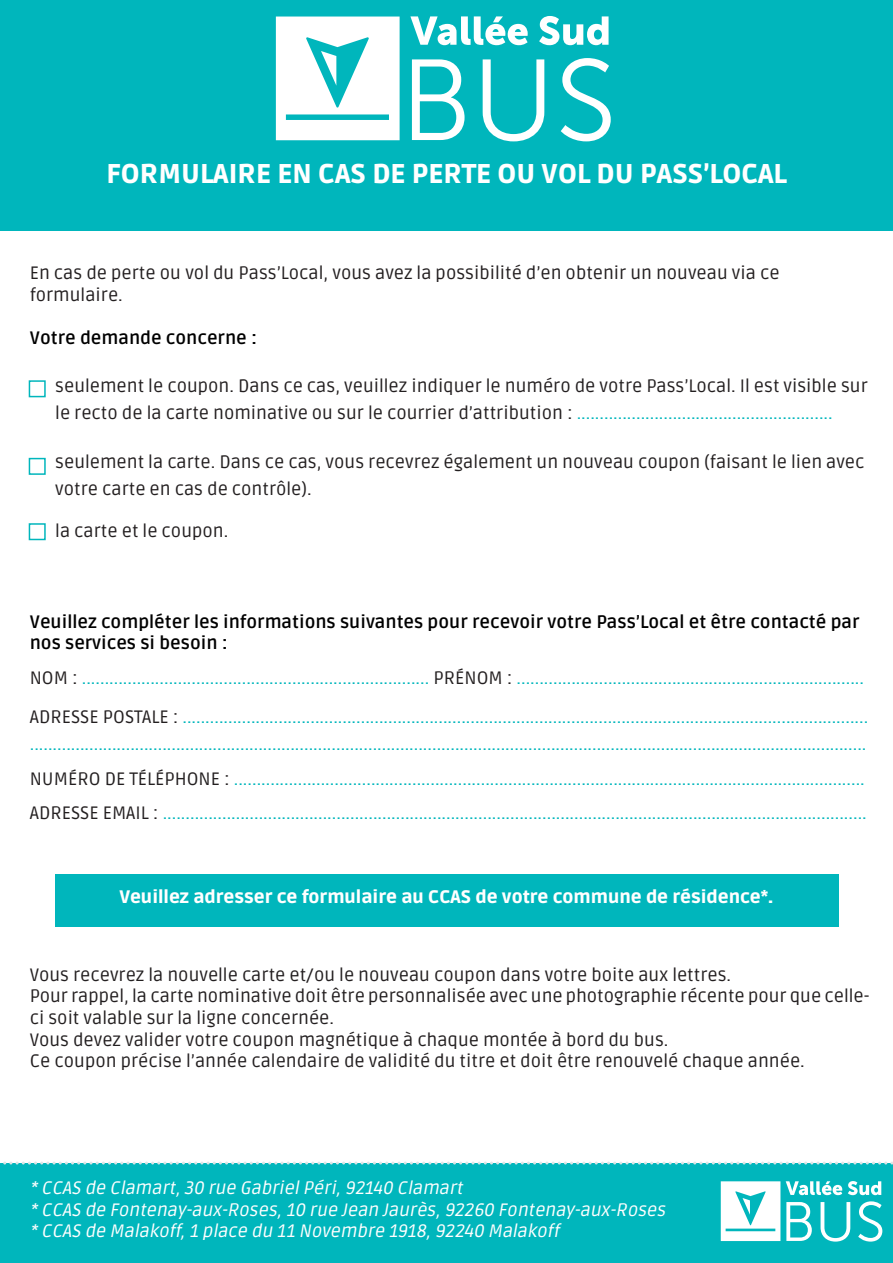
<style>
.page{position:relative;width:893px;height:1263px;background:#fff}
.page>*{position:absolute;margin:0;border:0;box-sizing:border-box;transform-origin:0 0}
.t1{font:900 27px "Ruda";color:#fff}
.t2{font:18px/27px "Ruda";color:#00b6bc}
.t3{font:18px/21.6px "Ruda";color:#231f20}
.t4{font:italic 18px/21.6px "Ruda";color:#fff}
.t5{font:700 18px/21.6px "Ruda";color:#000}
.t6{font:900 18px "Ruda";color:#fff}
.s1{font-style:inherit}
.s2{color:#00b6bc}
.s3{color:#231f20}
</style>
<div class="page">
<div style="left:55px;top:874px;width:783px;height:52px;background:#00b6bc"></div>
<div style="left:0;top:0;width:893px;height:230px;background:#00b6bc"></div>
<svg style="left:410px;top:16px;width:118px;height:29px"></svg>
<svg style="left:539px;top:16px;width:70px;height:29px"></svg>
<svg style="left:412px;top:59px;width:53px;height:81px"></svg>
<svg style="left:483px;top:59px;width:61px;height:82px"></svg>
<svg style="left:561px;top:58px;width:50px;height:83px"></svg>
<svg style="left:276px;top:17px;width:124px;height:123px;background:#d7f3f4"></svg>
<div style="left:29px;top:380px;width:17px;height:17px;border:2px solid #00b6bc"></div>
<div style="left:29px;top:458px;width:17px;height:17px;border:2px solid #00b6bc"></div>
<div style="left:29px;top:523px;width:17px;height:17px;border:2px solid #00b6bc"></div>
<div style="left:1px;top:1163px;width:892px;height:100px;background:#00b6bc"></div>
<svg style="left:0;top:1161px;width:893px;height:3px"></svg>
<svg style="left:786px;top:1181px;width:56px;height:14px"></svg>
<svg style="left:848px;top:1181px;width:33px;height:14px"></svg>
<svg style="left:786px;top:1202px;width:26px;height:39px"></svg>
<svg style="left:820px;top:1202px;width:30px;height:39px"></svg>
<svg style="left:858px;top:1201px;width:24px;height:40px"></svg>
<svg style="left:721px;top:1181px;width:59px;height:60px;background:#d6f3f4"></svg>
<h1 class="t1" style="left:106px;top:158px;width:682px">FORMULAIRE EN CAS DE PERTE OU VOL DU PASS’LOCAL</h1>
<p class="t3" style="left:30px;top:262px;width:751px">En cas de perte <span class="s1">ou</span> vol du Pass’Local, vous avez la possibilité d’en obtenir un nouveau via ce formulaire.</p>
<p class="t5" style="left:30px;top:327px;width:229px">Votre demande concerne :</p>
<p class="t3" style="left:55px;top:373px;width:814px;line-height:27px">seulement le coupon. Dans ce cas, veuillez indiquer le numéro de votre Pass’Local. Il est visible sur le recto de la carte nominative ou sur le courrier d’attribution : <span class="s2">........................................................</span></p>
<p class="t3" style="left:55px;top:448px;width:811px;line-height:27px">seulement la carte. Dans ce cas, vous recevrez également un nouveau coupon (faisant le lien avec votre carte en cas de contrôle).</p>
<p class="t3" style="left:55px;top:521px;width:175px">la carte et le coupon.</p>
<p class="t5" style="left:30px;top:611px;width:831px">Veuillez compléter les informations suivantes pour recevoir votre Pass’Local et être contacté par nos services si besoin :</p>
<p class="t2" style="left:30px;top:664px;width:836px"><span class="s3">NOM :</span> ............................................................................ <span class="s3">PRÉNOM :</span> ............................................................................</p>
<p class="t2" style="left:30px;top:704px;width:840px"><span class="s3">ADRESSE POSTALE :</span> ...................................................................................................................................................... .......................................................................................................................................................................................</p>
<p class="t2" style="left:30px;top:761px;width:839px;line-height:34.3px"><span class="s3">NUMÉRO DE TÉLÉPHONE :</span> ..........................................................................................................................................<br><span class="s3">ADRESSE EMAIL :</span> ..........................................................................................................................................................</p>
<p class="t6" style="left:120px;top:886px;width:655px">Veuillez adresser ce formulaire au CCAS de votre commune de résidence*.</p>
<p class="t3" style="left:30px;top:964px;width:841px">Vous recevrez la nouvelle carte et/ou le nouveau coupon dans votre boite aux lettres.<br>Pour rappel, la carte nominative doit être personnalisée avec une photographie récente pour que celle&shy;ci soit valable sur la ligne concernée.<br>Vous devez valider votre coupon magnétique à chaque montée à bord du bus.<br>Ce coupon précise l’année calendaire de validité du titre et doit être renouvelé chaque année.</p>
<p class="t4" style="left:30px;top:1177px;width:641px">* CCAS de Clamart,30 rue GabrielPéri,92140 Clamart<br>* CCAS de Fontenay-aux-Roses,10 rue Jean Jaurès,92260 Fontenay-aux-Roses * CCAS de Malakoff,1 place du 11 Novembre 1918,92240 Malakoff</p>
</div>
